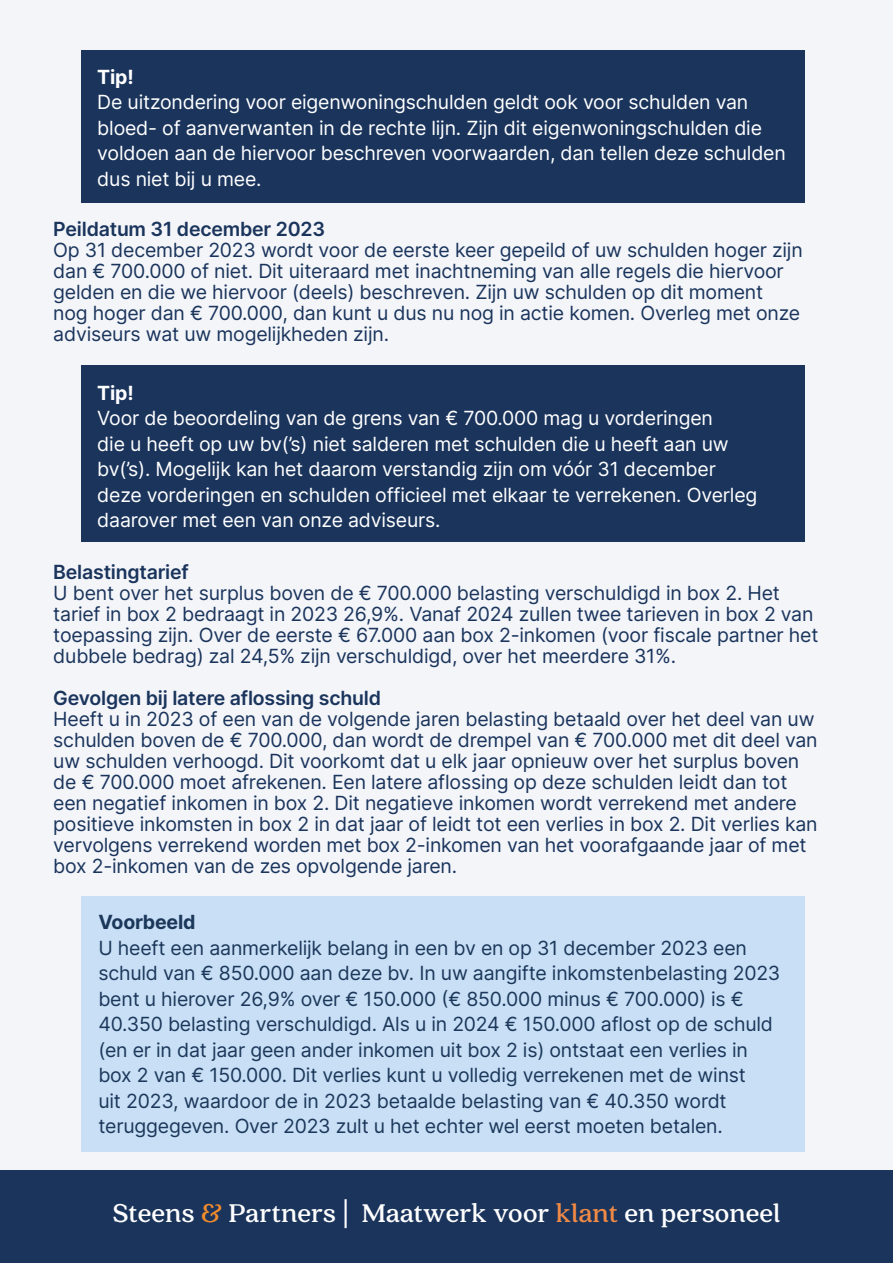
<style>
.page{position:relative;width:893px;height:1263px;background:#f3f5f9}
.page>*{position:absolute;margin:0;border:0;box-sizing:border-box;transform-origin:0 0}
.t1{font:700 28.5px "Quincy CF";color:#fff}
.t2{font:19.5px/21px "Inter";letter-spacing:-.01em;color:#1a345c}
.t3{font:19.5px/25.5px "Inter";letter-spacing:-.01em;color:#1b375a}
.t4{font:19.5px/25.5px "Inter";letter-spacing:-.01em;color:#fff}
.t5{font:600 19.5px "Inter";letter-spacing:-.01em;color:#1a345c}
.t6{font:700 19.5px "Inter";letter-spacing:-.01em;color:#1b375a}
.t7{font:700 19.5px "Inter";letter-spacing:-.01em;color:#fff}
.s1{color:#f28b2d}
.s2{color:#f08a46}
</style>
<div class="page">
<div style="left:0;top:1170px;width:893px;height:93px;background:#1a345c"></div>
<div style="left:81px;top:50px;width:723px;height:152px;background:#1a345c"></div>
<div style="left:81px;top:366px;width:723px;height:176px;background:#1a345c"></div>
<div style="left:81px;top:896px;width:723px;height:256px;background:#c8dff5"></div>
<p class="t7" style="left:97px;top:63px;width:38px">Tip!</p>
<p class="t4" style="left:97px;top:89px;width:690px">De uitzondering voor eigenwoningschulden geldt ook voor schulden van bloed- of aanverwanten in de rechte lijn. Zijn dit eigenwoningschulden die voldoen aan de hiervoor beschreven voorwaarden, dan tellen deze schulden dus niet bij u mee.</p>
<p class="t5" style="left:53px;top:215px;width:273px">Peildatum 31 december 2023</p>
<p class="t2" style="left:53px;top:239px;width:751px">Op 31 december 2023 wordt voor de eerste keer gepeild of uw schulden hoger zijn dan € 700.000 of niet. Dit uiteraard met inachtneming van alle regels die hiervoor gelden en die we hiervoor (deels) beschreven. Zijn uw schulden op dit moment<br>nog hoger dan € 700.000, dan kunt u dus nu nog in actie komen. Overleg met onze adviseurs wat uw mogelijkheden zijn.</p>
<p class="t7" style="left:97px;top:379px;width:38px">Tip!</p>
<p class="t4" style="left:97px;top:405px;width:661px">Voor de beoordeling van de grens van € 700.000 mag u vorderingen<br>die u heeft op uw bv(’s) niet salderen met schulden die u heeft aan uw bv(’s). Mogelijk kan het daarom verstandig zijn om vóór 31 december deze vorderingen en schulden officieel met elkaar te verrekenen. Overleg daarover met een van onze adviseurs.</p>
<p class="t5" style="left:53px;top:558px;width:137px">Belastingtarief</p>
<p class="t2" style="left:53px;top:582px;width:767px">U bent over het surplus boven de € 700.000 belasting verschuldigd in box 2. Het tarief in box 2 bedraagt in 2023 26,9%. Vanaf 2024 zullen twee tarieven in box 2 van toepassing zijn. Over de eerste € 67.000 aan box 2-inkomen (voor fiscale partner het dubbele bedrag) zal 24,5% zijn verschuldigd, over het meerdere 31%.</p>
<p class="t5" style="left:53px;top:684px;width:329px">Gevolgen bij latere aflossing schuld</p>
<p class="t2" style="left:53px;top:708px;width:766px">Heeft u in 2023 of een van de volgende jaren belasting betaald over het deel van uw schulden boven de € 700.000, dan wordt de drempel van € 700.000 met dit deel van uw schulden verhoogd. Dit voorkomt dat u elk jaar opnieuw over het surplus boven de € 700.000 moet afrekenen. Een latere aflossing op deze schulden leidt dan tot een negatief inkomen in box 2. Dit negatieve inkomen wordt verrekend met andere positieve inkomsten in box 2 in dat jaar of leidt tot een verlies in box 2. Dit verlies kan vervolgens verrekend worden met box 2-inkomen van het voorafgaande jaar of met box 2-inkomen van de zes opvolgende jaren.</p>
<p class="t6" style="left:98px;top:908px;width:99px">Voorbeeld</p>
<p class="t3" style="left:98px;top:934px;width:683px">U heeft een aanmerkelijk belang in een bv en op 31 december 2023 een schuld van € 850.000 aan deze bv. In uw aangifte inkomstenbelasting 2023 bent u hierover 26,9% over € 150.000 (€ 850.000 minus € 700.000) is € 40.350 belasting verschuldigd. Als u in 2024 € 150.000 aflost op de schuld (en er in dat jaar geen ander inkomen uit box 2 is) ontstaat een verlies in box 2 van € 150.000. Dit verlies kunt u volledig verrekenen met de winst<br>uit 2023, waardoor de in 2023 betaalde belasting van € 40.350 wordt teruggegeven. Over 2023 zult u het echter wel eerst moeten betalen.</p>
<h1 class="t1" style="left:113px;top:1196px;width:669px">Steens <span class="s1">&amp;</span> Partners | Maatwerk voor <span class="s2">klant</span> en personeel</h1>
</div>
